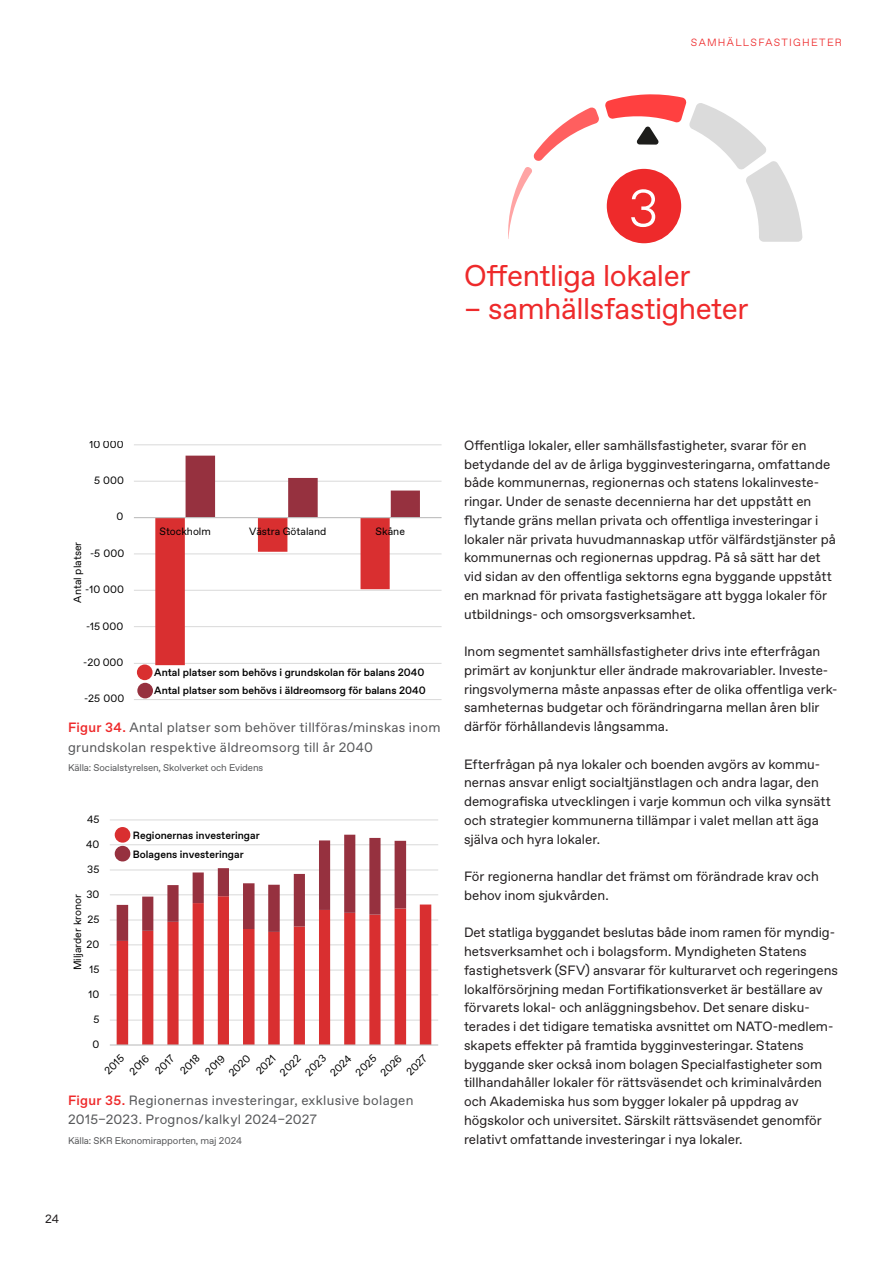
<style>
.page{position:relative;width:893px;height:1263px;background:#fff}
.page>*{position:absolute;margin:0;border:0;box-sizing:border-box;transform-origin:0 0}
.t1{font:300 52.5px "Veidekke Favorit";color:#fff}
.Brödtext_indrag{font:30px "Veidekke Favorit";letter-spacing:-.015em;color:#ee2a2b}
.Brödtext{font:13.5px/18.8px "Veidekke Favorit";color:#231f20}
.Tabellnummer_o_namn{font:13.5px/19.5px "Veidekke Favorit";letter-spacing:.02em;color:#57585a}
.t2{font:12px "Veidekke Favorit";color:#231f20}
.t3{font:10.5px "Veidekke Favorit";color:#000}
.t4{font:500 10.5px/18.6px "Veidekke Favorit";color:#000}
.Ingress{font:300 10.5px "Veidekke Favorit";letter-spacing:.12em;color:#ee2a2b}
.Källa{font:9.75px "Veidekke Favorit";letter-spacing:-.01em;color:#57585a}
.s1{font-weight:500;color:#ee2a2b}
</style>
<div class="page">
<hr style="left:110px;top:1020px;width:328px;height:1px;background:#d9d9d9">
<hr style="left:110px;top:994px;width:328px;height:1px;background:#d9d9d9">
<hr style="left:110px;top:970px;width:328px;height:1px;background:#d9d9d9">
<hr style="left:110px;top:944px;width:328px;height:1px;background:#d9d9d9">
<hr style="left:110px;top:920px;width:328px;height:1px;background:#d9d9d9">
<hr style="left:110px;top:894px;width:328px;height:1px;background:#d9d9d9">
<hr style="left:110px;top:869px;width:328px;height:1px;background:#d9d9d9">
<hr style="left:110px;top:844px;width:328px;height:1px;background:#d9d9d9">
<hr style="left:110px;top:819px;width:328px;height:1px;background:#d9d9d9">
<svg style="left:117px;top:896px;width:314px;height:148px"></svg>
<hr style="left:110px;top:1044px;width:328px;height:1px;background:#bfbfbf">
<svg style="left:115px;top:827px;width:291px;height:114px"></svg>
<hr style="left:134px;top:699px;width:308px;height:1px;background:#d9d9d9">
<hr style="left:134px;top:663px;width:308px;height:1px;background:#d9d9d9">
<hr style="left:134px;top:626px;width:308px;height:1px;background:#d9d9d9">
<hr style="left:134px;top:590px;width:308px;height:1px;background:#d9d9d9">
<hr style="left:134px;top:553px;width:308px;height:1px;background:#d9d9d9">
<hr style="left:134px;top:481px;width:308px;height:1px;background:#d9d9d9">
<hr style="left:134px;top:444px;width:308px;height:1px;background:#d9d9d9">
<svg style="left:155px;top:456px;width:265px;height:209px"></svg>
<hr style="left:134px;top:517px;width:308px;height:1px;background:#bfbfbf">
<div style="left:137px;top:683px;width:16px;height:15px;background:#96313f;border-radius:50%"></div>
<div style="left:137px;top:664px;width:16px;height:16px;background:#d92f30;border-radius:50%"></div>
<svg style="left:508px;top:94px;width:295px;height:148px"></svg>
<div style="left:607px;top:169px;width:74px;height:74px;background:#ee2a2b;border-radius:50%"></div>
<p class="Ingress" style="left:691px;top:37px;width:153px">SAMHÄLLSFASTIGHETER</p>
<p class="t1" style="left:628px;top:178px;width:31px">3</p>
<p class="Brödtext_indrag" style="left:464px;top:258px;width:228px">Offentliga lokaler</p>
<p class="Brödtext_indrag" style="left:464px;top:291px;width:286px">– samhällsfastigheter</p>
<p class="t3" style="left:89px;top:438px;width:36px">10 000</p>
<p class="t3" style="left:94px;top:474px;width:31px">5 000</p>
<p class="t3" style="left:117px;top:511px;width:8px">0</p>
<p class="t3" style="left:71px;top:602px;width:62px;rotate:-90deg">Antal platser</p>
<p class="t3" style="left:90px;top:547px;width:36px">-5 000</p>
<p class="t3" style="left:85px;top:583px;width:40px">-10 000</p>
<p class="t3" style="left:86px;top:620px;width:39px">-15 000</p>
<p class="t3" style="left:83px;top:656px;width:42px">-20 000</p>
<p class="t3" style="left:84px;top:692px;width:42px">-25 000</p>
<p class="t3" style="left:159px;top:525px;width:53px">Stockholm</p>
<p class="t3" style="left:249px;top:525px;width:79px">Västra Götaland</p>
<p class="t3" style="left:376px;top:525px;width:31px">Skåne</p>
<p class="t4" style="left:154px;top:663px;width:273px;line-height:18px">Antal platser som behövs i grundskolan för balans 2040<br>Antal platser som behövs i äldreomsorg för balans 2040</p>
<p class="Tabellnummer_o_namn" style="left:68px;top:718px;width:374px"><span class="s1">Figur 34.</span> Antal platser som behöver tillföras/minskas inom grundskolan respektive äldreomsorg till år 2040</p>
<p class="Källa" style="left:68px;top:762px;width:197px">Källa: Socialstyrelsen, Skolverket och Evidens</p>
<p class="t3" style="left:87px;top:813px;width:14px">45</p>
<p class="t3" style="left:86px;top:838px;width:15px">40</p>
<p class="t3" style="left:87px;top:863px;width:14px">35</p>
<p class="t3" style="left:86px;top:888px;width:14px">30</p>
<p class="t3" style="left:71px;top:970px;width:78px;rotate:-90deg">Miljarder kronor</p>
<p class="t3" style="left:87px;top:913px;width:14px">25</p>
<p class="t3" style="left:87px;top:938px;width:14px">20</p>
<p class="t3" style="left:89px;top:963px;width:11px">15</p>
<p class="t3" style="left:89px;top:988px;width:12px">10</p>
<p class="t3" style="left:93px;top:1013px;width:8px">5</p>
<p class="t3" style="left:93px;top:1038px;width:8px">0</p>
<p class="t4" style="left:133px;top:827px;width:128px">Regionernas investeringar<br>Bolagens investeringar</p>
<p class="t3" style="left:102px;top:1068px;width:24px;rotate:-45deg">2015</p>
<p class="t3" style="left:127px;top:1069px;width:25px;rotate:-45deg">2016</p>
<p class="t3" style="left:153px;top:1068px;width:24px;rotate:-45deg">2017</p>
<p class="t3" style="left:178px;top:1068px;width:24px;rotate:-45deg">2018</p>
<p class="t3" style="left:203px;top:1069px;width:25px;rotate:-45deg">2019</p>
<p class="t3" style="left:226px;top:1070px;width:27px;rotate:-45deg">2020</p>
<p class="t3" style="left:254px;top:1068px;width:24px;rotate:-45deg">2021</p>
<p class="t3" style="left:277px;top:1070px;width:26px;rotate:-45deg">2022</p>
<p class="t3" style="left:303px;top:1070px;width:26px;rotate:-45deg">2023</p>
<p class="t3" style="left:328px;top:1070px;width:27px;rotate:-45deg">2024</p>
<p class="t3" style="left:353px;top:1070px;width:26px;rotate:-45deg">2025</p>
<p class="t3" style="left:378px;top:1070px;width:27px;rotate:-45deg">2026</p>
<p class="t3" style="left:404px;top:1069px;width:26px;rotate:-45deg">2027</p>
<p class="Tabellnummer_o_namn" style="left:68px;top:1090px;width:347px"><span class="s1">Figur 35.</span> Regionernas investeringar, exklusive bolagen</p>
<p class="Tabellnummer_o_namn" style="left:68px;top:1110px;width:250px">2015–2023. Prognos/kalkyl 2024–2027</p>
<p class="Källa" style="left:68px;top:1134px;width:175px">Källa: SKR Ekonomirapporten, maj 2024</p>
<p class="Brödtext" style="left:464px;top:436px;width:373px">Offentliga lokaler, eller samhällsfastigheter, svarar för en betydande del av de årliga bygginvesteringarna, omfattande både kommunernas, regionernas och statens lokalinveste&shy;ringar. Under de senaste decennierna har det uppstått en flytande gräns mellan privata och offentliga investeringar i lokaler när privata huvudmannaskap utför välfärdstjänster på kommunernas och regionernas uppdrag. På så sätt har det vid sidan av den offentliga sektorns egna byggande uppstått en marknad för privata fastighetsägare att bygga lokaler för utbildnings- och omsorgsverksamhet.</p>
<p class="Brödtext" style="left:464px;top:642px;width:375px">Inom segmentet samhällsfastigheter drivs inte efterfrågan primärt av konjunktur eller ändrade makrovariabler. Investe&shy;ringsvolymerna måste anpassas efter de olika offentliga verk&shy;samheternas budgetar och förändringarna mellan åren blir därför förhållandevis långsamma.</p>
<p class="Brödtext" style="left:464px;top:755px;width:368px">Efterfrågan på nya lokaler och boenden avgörs av kommu&shy;nernas ansvar enligt socialtjänstlagen och andra lagar, den demografiska utvecklingen i varje kommun och vilka synsätt och strategier kommunerna tillämpar i valet mellan att äga själva och hyra lokaler.</p>
<p class="Brödtext" style="left:464px;top:867px;width:356px">För regionerna handlar det främst om förändrade krav och behov inom sjukvården.</p>
<p class="Brödtext" style="left:464px;top:924px;width:376px">Det statliga byggandet beslutas både inom ramen för myndig&shy;hetsverksamhet och i bolagsform. Myndigheten Statens fastighetsverk (SFV) ansvarar för kulturarvet och regeringens lokalförsörjning medan Fortifikationsverket är beställare av förvarets lokal- och anläggningsbehov. Det senare disku&shy;terades i det tidigare tematiska avsnittet om NATO-medlem&shy;skapets effekter på framtida bygginvesteringar. Statens byggande sker också inom bolagen Specialfastigheter som tillhandahåller lokaler för rättsväsendet och kriminalvården och Akademiska hus som bygger lokaler på uppdrag av högskolor och universitet. Särskilt rättsväsendet genomför relativt omfattande investeringar i nya lokaler.</p>
<p class="t2" style="left:45px;top:1212px;width:16px">24</p>
</div>
